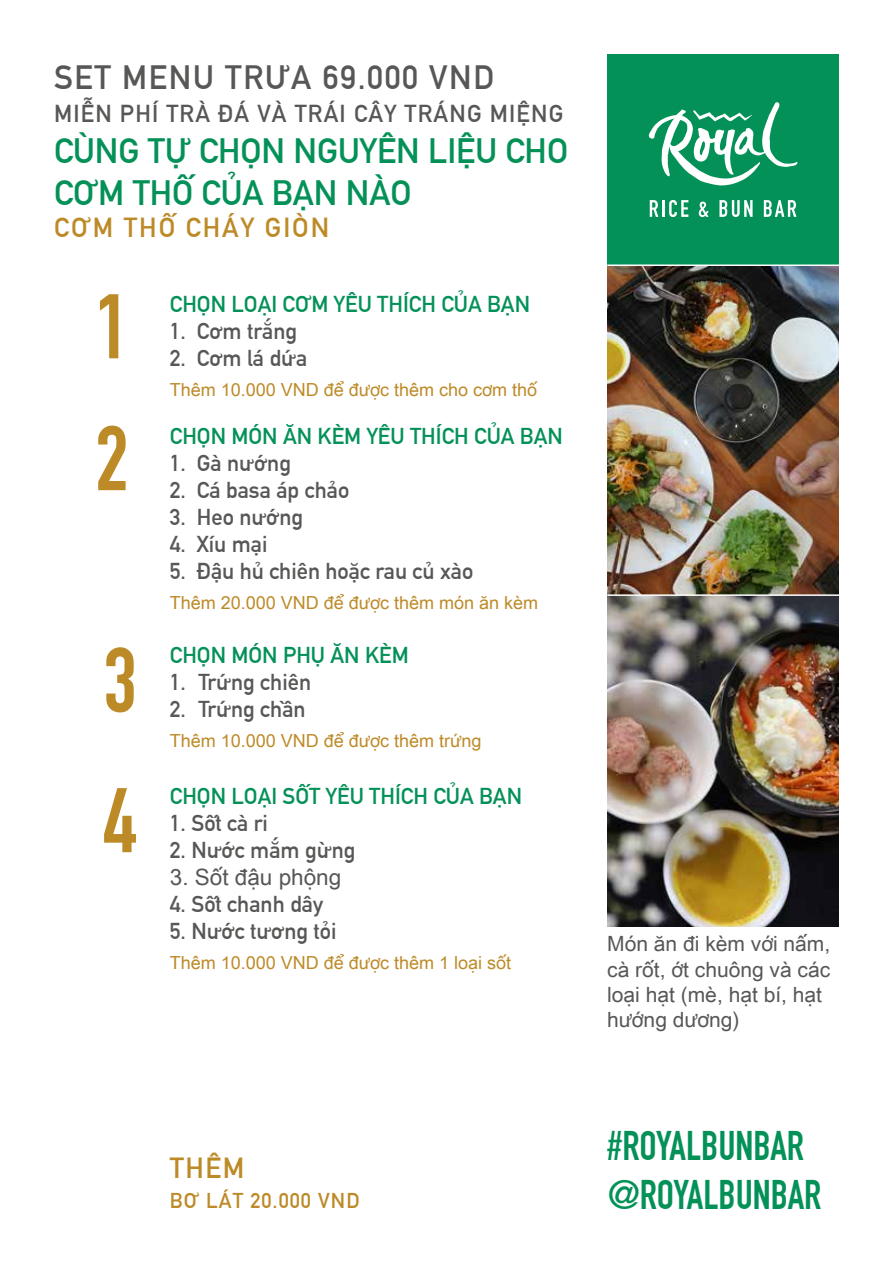
<style>
.page{position:relative;width:893px;height:1263px;background:#fff}
.page>*{position:absolute;margin:0;border:0;box-sizing:border-box;transform-origin:0 0}
.t1{font:700 90px/131.9px "DIN Condensed";color:#bd8a28}
.t2{font:700 40.5px/48.6px "DIN Condensed";color:#049158}
.t3{font:700 34.5px/41.4px "DIN Alternate";color:#049158}
.t4{font:700 33px "DIN Alternate";letter-spacing:.05em;color:#575756}
.t5{font:700 28.5px "DIN Alternate";color:#bd8a28}
.t6{font:700 27px "DIN Alternate";letter-spacing:.075em;color:#bd8a28}
.t7{font:700 24px "DIN Alternate";letter-spacing:.05em;color:#575756}
.t8{font:700 22.5px "DIN Alternate";color:#575756}
.t9{font:700 22.5px "DIN Alternate";color:#049158}
.t10{font:22.5px "Arial Unicode MS";color:#575756}
.t11{font:21px/25.2px "Arial Unicode MS";color:#575756}
.t12{font:700 21px "DIN Alternate";letter-spacing:.05em;color:#bd8a28}
.t13{font:18px "Arial Unicode MS";color:#bd8a28}
</style>
<div class="page">
<img style="left:607px;top:266px;width:232px;height:660px">
<div style="left:607px;top:54px;width:232px;height:211px;background:#049158"></div>
<svg style="left:648px;top:102px;width:150px;height:84px"></svg>
<svg style="left:650px;top:200px;width:8px;height:17px"></svg>
<hr style="left:662px;top:200px;width:3px;height:17px;background:#fff">
<svg style="left:669px;top:200px;width:19px;height:17px"></svg>
<svg style="left:699px;top:202px;width:10px;height:15px"></svg>
<svg style="left:719px;top:200px;width:34px;height:17px"></svg>
<svg style="left:764px;top:200px;width:32px;height:17px"></svg>
<hr style="left:607px;top:264px;width:232px;height:2px;background:#fff">
<hr style="left:607px;top:594px;width:232px;height:2px;background:#fff">
<h3 class="t4" style="left:54px;top:52px;width:442px">SET MENU TRƯA 69.000 VND</h3>
<p class="t7" style="left:54px;top:95px;width:511px">MIỄN PHÍ TRÀ ĐÁ VÀ TRÁI CÂY TRÁNG MIỆNG</p>
<h3 class="t3" style="left:54px;top:128px;width:516px">CÙNG TỰ CHỌN NGUYÊN LIỆU CHO<br>CƠM THỐ CỦA BẠN NÀO</h3>
<p class="t6" style="left:54px;top:207px;width:277px">CƠM THỐ CHÁY GIÒN</p>
<h1 class="t1" style="left:95px;top:261px;width:35px">1<br>2</h1>
<h1 class="t1" style="left:103px;top:611px;width:35px;line-height:140.2px">3<br>4</h1>
<p class="t9" style="left:170px;top:287px;width:362px">CHỌN LOẠI CƠM YÊU THÍCH CỦA BẠN</p>
<p class="t8" style="left:170px;top:314px;width:129px">1. Cơm trắng</p>
<p class="t8" style="left:170px;top:341px;width:139px">2. Cơm lá dứa</p>
<p class="t13" style="left:170px;top:376px;width:369px">Thêm 10.000 VND để được thêm cho cơm thố</p>
<p class="t9" style="left:170px;top:419px;width:394px">CHỌN MÓN ĂN KÈM YÊU THÍCH CỦA BẠN</p>
<p class="t8" style="left:170px;top:446px;width:123px">1. Gà nướng</p>
<p class="t8" style="left:170px;top:473px;width:181px">2. Cá basa áp chảo</p>
<p class="t8" style="left:170px;top:500px;width:135px">3. Heo nướng</p>
<p class="t8" style="left:170px;top:527px;width:99px">4. Xíu mại</p>
<p class="t8" style="left:170px;top:554px;width:305px">5. Đậu hủ chiên hoặc rau củ xào</p>
<p class="t13" style="left:170px;top:590px;width:370px">Thêm 20.000 VND để được thêm món ăn kèm</p>
<p class="t9" style="left:170px;top:638px;width:240px">CHỌN MÓN PHỤ ĂN KÈM</p>
<p class="t8" style="left:170px;top:665px;width:143px">1. Trứng chiên</p>
<p class="t8" style="left:170px;top:692px;width:137px">2. Trứng chần</p>
<p class="t13" style="left:170px;top:728px;width:313px">Thêm 10.000 VND để được thêm trứng</p>
<p class="t9" style="left:170px;top:779px;width:354px">CHỌN LOẠI SỐT YÊU THÍCH CỦA BẠN</p>
<p class="t8" style="left:170px;top:806px;width:100px">1. Sốt cà ri</p>
<p class="t8" style="left:170px;top:833px;width:187px">2. Nước mắm gừng</p>
<p class="t10" style="left:170px;top:861px;width:173px">3. Sốt đậu phộng</p>
<p class="t8" style="left:170px;top:887px;width:155px">4. Sốt chanh dây</p>
<p class="t8" style="left:170px;top:914px;width:168px">5. Nước tương tỏi</p>
<p class="t13" style="left:170px;top:950px;width:343px">Thêm 10.000 VND để được thêm 1 loại sốt</p>
<p class="t5" style="left:170px;top:1146px;width:76px">THÊM</p>
<p class="t12" style="left:170px;top:1184px;width:191px">BƠ LÁT 20.000 VND</p>
<p class="t11" style="left:607px;top:931px;width:224px">Món ăn đi kèm với nấm, cà rốt, ớt chuông và các loại hạt (mè, hạt bí, hạt hướng dương)</p>
<h2 class="t2" style="left:607px;top:1122px;width:216px">#ROYALBUNBAR @ROYALBUNBAR</h2>
</div>
